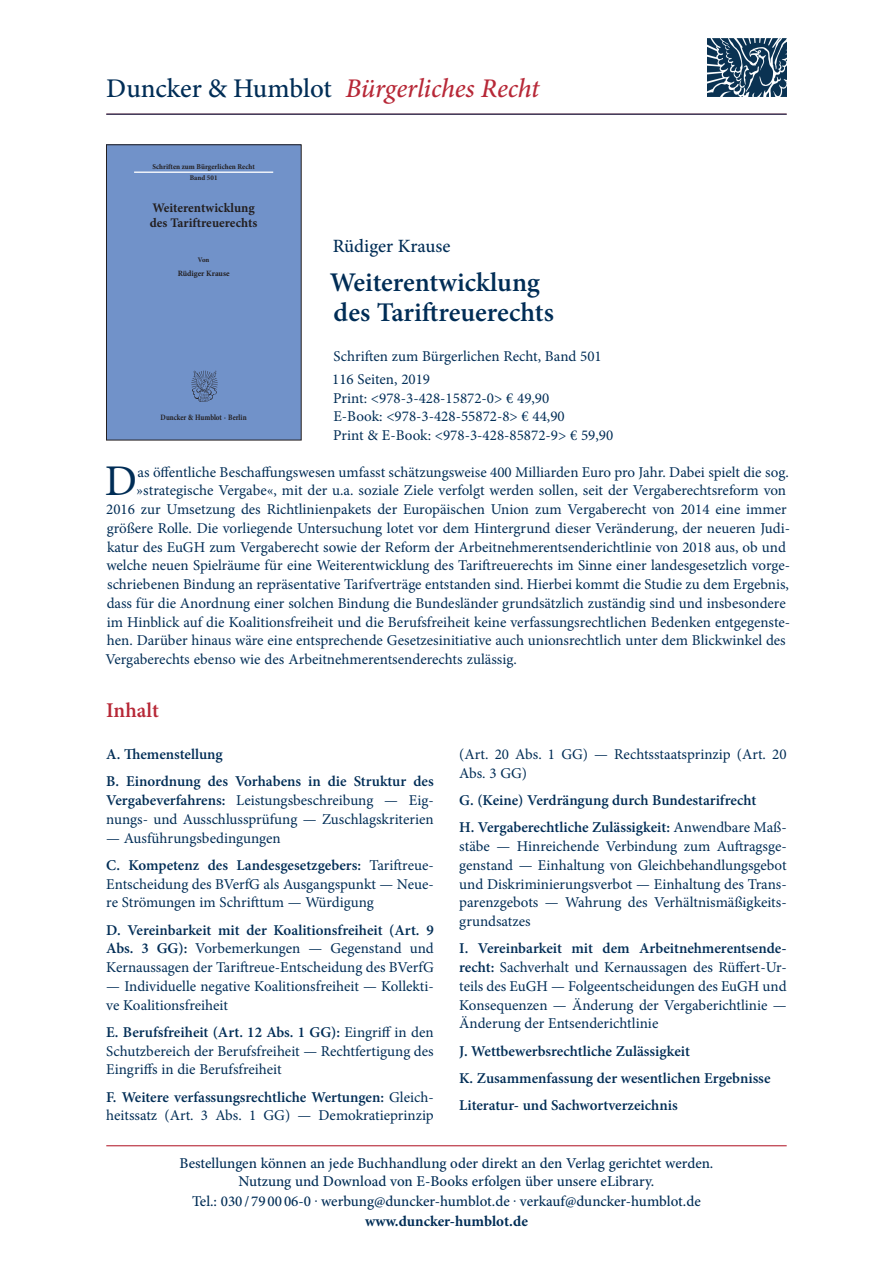
<style>
.page{position:relative;width:893px;height:1263px;background:#fff}
.page>*{position:absolute;margin:0;border:0;box-sizing:border-box;transform-origin:0 0}
.t1{font:43.8px "Minion Pro";color:#002d56}
.t2{font:600 27px/30px "Minion Pro";letter-spacing:-.005em;color:#002d56}
.t3{font:italic 500 27px "Minion Pro";letter-spacing:-.005em;color:#b72837}
.t4{font:600 21px "Minion Pro";color:#b72837}
.t5{font:500 18.75px "Minion Pro";color:#002d56}
.t6{font:15px/18.8px "Minion Pro";color:#002d56}
.t7{font:600 15px/27.3px "Minion Pro";color:#002d56}
.t8{font:500 15px/18px "Minion Pro";color:#002d56;text-align:center}
.t9{font:700 15px "Minion Pro";color:#002d56}
.t10{font:700 13.05px/15px "Minion Pro";color:#231f20}
.t11{font:700 8.1px "Minion Pro";color:#231f20;scale:.86 1}
.t12{font:700 8.1px "Minion Pro";color:#231f20}
.t13{font:700 7.35px "Minion Pro";letter-spacing:.005em;color:#231f20;scale:.96 1}
.t14{font:700 7.2px "Minion Pro";color:#231f20}
.t15{font:700 6.9px "Minion Pro";color:#231f20}
.s1{font-style:normal;color:#002d56}
.s2{font-weight:600}
.s3{font-weight:400}
</style>
<div class="page">
<hr style="left:106px;top:1145px;width:681px;height:1px;background:#b72837">
<div style="left:106px;top:145px;width:195px;height:295px;background:#7192c9"></div>
<hr style="left:134px;top:172px;width:139px;height:1px;background:#fff">
<img style="left:191px;top:370px;width:27px;height:32px">
<div style="left:106px;top:145px;width:195px;height:295px;border:1px solid #231f20"></div>
<img style="left:707px;top:38px;width:79px;height:59px">
<hr style="left:106px;top:114px;width:681px;height:1px;background:#002d56">
<h2 class="t3" style="left:106px;top:70px;width:435px"><span class="s1">Duncker &amp; Humblot</span> Bürgerliches Recht</h2>
<p class="t13" style="left:152px;top:161px;width:108px">Schriften zum Bürgerlichen Recht</p>
<p class="t14" style="left:190px;top:173px;width:29px">Band 501</p>
<p class="t10" style="left:150px;top:200px;width:109px">Weiterentwicklung des Tariftreuerechts</p>
<p class="t15" style="left:198px;top:254px;width:13px">Von</p>
<p class="t12" style="left:178px;top:268px;width:53px">Rüdiger Krause</p>
<p class="t11" style="left:161px;top:411px;width:102px">Duncker &amp; Humblot · Berlin</p>
<p class="t5" style="left:333px;top:234px;width:119px">Rüdiger Krause</p>
<h2 class="t2" style="left:330px;top:267px;width:226px">Weiterentwicklung des Tariftreuerechts</h2>
<p class="t6" style="left:332px;top:345px;width:271px;line-height:23px">Schriften zum Bürgerlichen Recht, Band 501<br>116 Seiten, 2019</p>
<p class="t6" style="left:333px;top:389px;width:282px">Print: &lt;978-3-428-15872-0&gt; € 49,90<br>E-Book: &lt;978-3-428-55872-8&gt; € 44,90<br>Print &amp; E-Book: &lt;978-3-428-85872-9&gt; € 59,90</p>
<h1 class="t1" style="left:105px;top:452px;width:34px">D</h1>
<p class="t6" style="left:138px;top:463px;width:653px">as öffentliche Beschaffungswesen umfasst schätzungsweise 400 Milliarden Euro pro Jahr. Dabei spielt die sog.</p>
<p class="t6" style="left:137px;top:481px;width:651px">»strategische Vergabe«, mit der u.a. soziale Ziele verfolgt werden sollen, seit der Vergaberechtsreform von</p>
<p class="t6" style="left:106px;top:500px;width:682px">2016 zur Umsetzung des Richtlinienpakets der Europäischen Union zum Vergaberecht von 2014 eine immer</p>
<p class="t6" style="left:107px;top:519px;width:685px">größere Rolle. Die vorliegende Untersuchung lotet vor dem Hintergrund dieser Veränderung, der neueren Judi-</p>
<p class="t6" style="left:107px;top:538px;width:680px">katur des EuGH zum Vergaberecht sowie der Reform der Arbeitnehmerentsenderichtlinie von 2018 aus, ob und</p>
<p class="t6" style="left:106px;top:556px;width:685px">welche neuen Spielräume für eine Weiterentwicklung des Tariftreuerechts im Sinne einer landesgesetzlich vorge-</p>
<p class="t6" style="left:107px;top:575px;width:683px">schriebenen Bindung an repräsentative Tarifverträge entstanden sind. Hierbei kommt die Studie zu dem Ergebnis,</p>
<p class="t6" style="left:107px;top:594px;width:680px">dass für die Anordnung einer solchen Bindung die Bundesländer grundsätzlich zuständig sind und insbesondere</p>
<p class="t6" style="left:107px;top:613px;width:685px">im Hinblick auf die Koalitionsfreiheit und die Berufsfreiheit keine verfassungsrechtlichen Bedenken entgegenste-</p>
<p class="t6" style="left:107px;top:631px;width:680px">hen. Darüber hinaus wäre eine entsprechende Gesetzesinitiative auch unionsrechtlich unter dem Blickwinkel des</p>
<p class="t6" style="left:105px;top:650px;width:413px">Vergaberechts ebenso wie des Arbeitnehmerentsenderechts zulässig.</p>
<h3 class="t4" style="left:106px;top:696px;width:54px">Inhalt</h3>
<p class="t7" style="left:106px;top:740px;width:329px">A. Themenstellung<br>B. Einordnung des Vorhabens in die Struktur des</p>
<p class="t6" style="left:106px;top:791px;width:329px"><span class="s2">Vergabeverfahrens:</span> Leistungsbeschreibung — Eig&shy;nungs- und Ausschlussprüfung — Zuschlagskriterien</p>
<p class="t6" style="left:106px;top:824px;width:329px;line-height:27.3px">— Ausführungsbedingungen<br><span class="s2">C. Kompetenz des Landesgesetzgebers:</span> Tariftreue-</p>
<p class="t6" style="left:106px;top:874px;width:329px">Entscheidung des BVerfG als Ausgangspunkt — Neue&shy;re Strömungen im Schrifttum — Würdigung</p>
<p class="t6" style="left:106px;top:920px;width:329px;text-align:justify"><span class="s2">D. Vereinbarkeit mit der Koalitionsfreiheit (Art. 9<br>Abs. 3 GG):</span> Vorbemerkungen — Gegenstand und Kernaussagen der Tariftreue-Entscheidung des BVerfG</p>
<p class="t6" style="left:106px;top:977px;width:329px">— Individuelle negative Koalitionsfreiheit — Kollekti&shy;ve Koalitionsfreiheit</p>
<p class="t6" style="left:106px;top:1023px;width:329px;text-align:justify"><span class="s2">E. Berufsfreiheit (Art. 12 Abs. 1 GG):</span> Eingriff in den Schutzbereich der Berufsfreiheit — Rechtfertigung des Eingriffs in die Berufsfreiheit</p>
<p class="t6" style="left:106px;top:1087px;width:329px"><span class="s2">F. Weitere verfassungsrechtliche Wertungen:</span> Gleich&shy;heitssatz (Art. 3 Abs. 1 GG) — Demokratieprinzip</p>
<p class="t6" style="left:459px;top:745px;width:329px">(Art. 20 Abs. 1 GG) — Rechtsstaatsprinzip (Art. 20<br>Abs. 3 GG)</p>
<p class="t7" style="left:459px;top:786px;width:329px">G. (Keine) Verdrängung durch Bundestarifrecht<br>H. Vergaberechtliche Zulässigkeit: <span class="s3">Anwendbare Maß-</span></p>
<p class="t6" style="left:459px;top:837px;width:329px;text-align:justify">stäbe — Hinreichende Verbindung zum Auftragsge&shy;genstand — Einhaltung von Gleichbehandlungsgebot und Diskriminierungsverbot — Einhaltung des Trans&shy;parenzgebots — Wahrung des Verhältnismäßigkeits&shy;grundsatzes</p>
<p class="t6" style="left:459px;top:939px;width:329px;text-align:justify"><span class="s2">I. Vereinbarkeit mit dem Arbeitnehmerentsende&shy;recht:</span> Sachverhalt und Kernaussagen des Rüffert-Ur&shy;teils des EuGH — Folgeentscheidungen des EuGH und Konsequenzen — Änderung der Vergaberichtlinie — Änderung der Entsenderichtlinie</p>
<p class="t7" style="left:459px;top:1037px;width:313px">J. Wettbewerbsrechtliche Zulässigkeit<br>K. Zusammenfassung der wesentlichen Ergebnisse<br>Literatur- und Sachwortverzeichnis</p>
<p class="t8" style="left:179px;top:1154px;width:535px">Bestellungen können an jede Buchhandlung oder direkt an den Verlag gerichtet werden.<br>Nutzung und Download von E-Books erfolgen über unsere eLibrary.</p>
<p class="t8" style="left:192px;top:1192px;width:510px">Tel.: 030 / 79 00 06-0 . werbung@duncker-humblot.de . verkauf@duncker-humblot.de</p>
<p class="t9" style="left:365px;top:1210px;width:164px">www.duncker-humblot.de</p>
</div>
